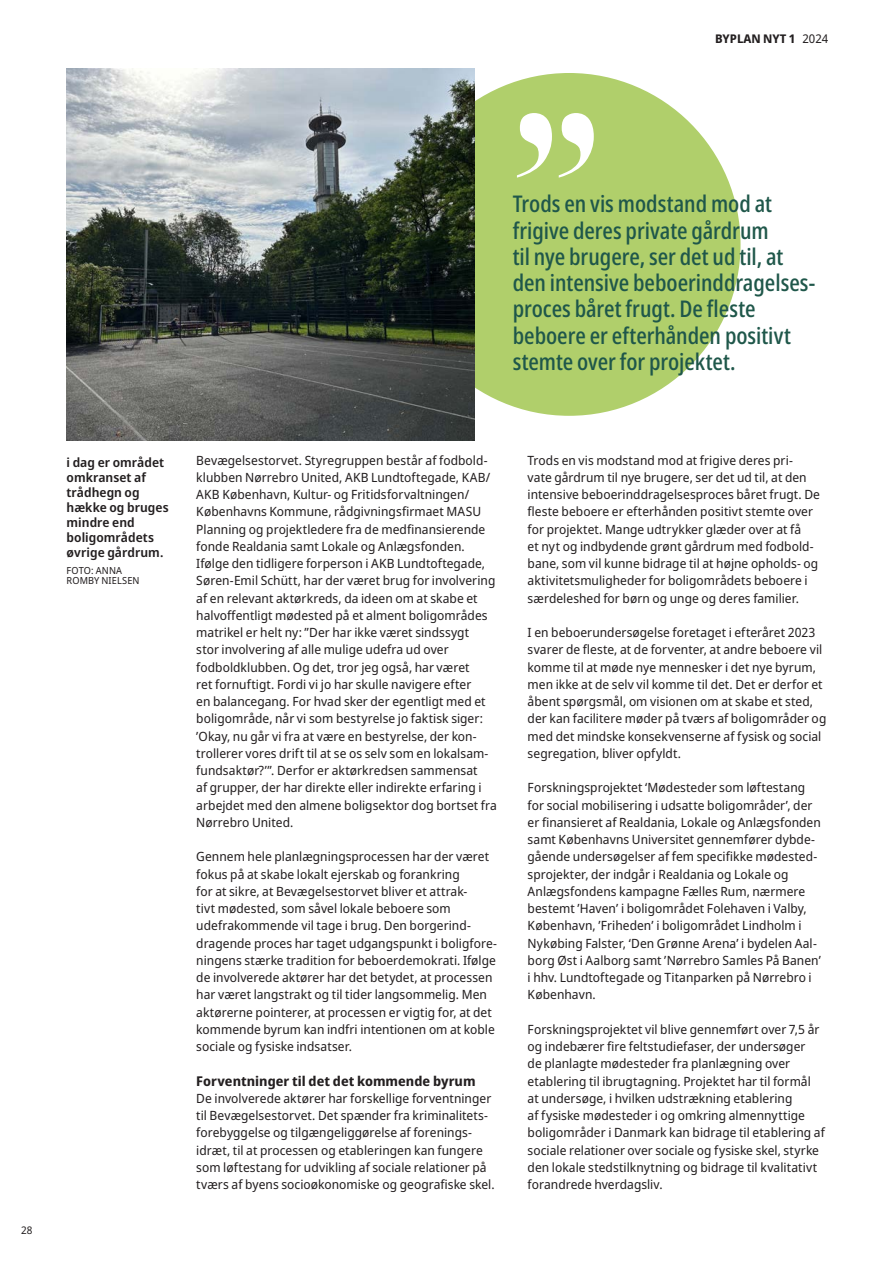
<style>
.page{position:relative;width:893px;height:1263px;background:#fff}
.page>*{position:absolute;margin:0;border:0;box-sizing:border-box;transform-origin:0 0}
.Manchet{font:500 22.95px/26.2px "Noto Sans Display Condensed";color:#1f574a}
.Brød_med_indryk{font:700 13.5px "Noto Sans Display";color:#231f20}
.Brød_med_indryk-2{font:12.75px/17.2px "Noto Sans Display";letter-spacing:.005em;color:#231f20}
.Brød_med_indryk-3{font:600 12.75px/15px "Noto Sans Display";letter-spacing:.005em;color:#231f20}
.t1{font:700 12px "Noto Sans Display";color:#231f20}
.t2{font:10.5px "Noto Sans Display";color:#231f20}
.Brød_med_indryk-4{font:9.75px/10.5px "Noto Sans Display";letter-spacing:.01em;color:#231f20}
.s1{font-weight:400}
</style>
<div class="page">
<div style="left:398px;top:73px;width:342px;height:343px;background:#b0cf6b;border-radius:50%"></div>
<svg style="left:517px;top:113px;width:77px;height:65px"></svg>
<img style="left:67px;top:68px;width:407px;height:373px">
<p class="t1" style="left:715px;top:30px;width:115px">BYPLAN NYT 1 <span class="s1">2024</span></p>
<p class="t2" style="left:21px;top:1223px;width:13px">28</p>
<p class="Manchet" style="left:513px;top:191px;width:304px">Trods en vis modstand mod at frigive deres private gårdrum<br>til nye brugere, ser det ud til, at den intensive beboerinddragelses&shy;proces båret frugt. De fleste beboere er efterhånden positivt stemte over for projektet.</p>
<p class="Brød_med_indryk-3" style="left:67px;top:455px;width:104px">i dag er området omkranset af trådhegn og hække og bruges mindre end boligområdets øvrige gårdrum.</p>
<p class="Brød_med_indryk-4" style="left:67px;top:565px;width:74px">FOTO: ANNA<br>ROMBY NIELSEN</p>
<p class="Brød_med_indryk-2" style="left:196px;top:451px;width:295px">Bevægelsestorvet. Styregruppen består af fodbold&shy;klubben Nørrebro United, AKB Lundtoftegade, KAB/ AKB København, Kultur- og Fritidsforvaltningen/ Københavns Kommune, rådgivningsfirmaet MASU Planning og projektledere fra de medfinansierende fonde Realdania samt Lokale og Anlægsfonden.</p>
<p class="Brød_med_indryk-2" style="left:196px;top:555px;width:302px">Ifølge den tidligere forperson i AKB Lundtoftegade, Søren-Emil Schütt, har der været brug for involvering af en relevant aktørkreds, da ideen om at skabe et halvoffentligt mødested på et alment boligområdes matrikel er helt ny: ”Der har ikke været sindssygt<br>stor involvering af alle mulige udefra ud over fodboldklubben. Og det, tror jeg også, har været<br>ret fornuftigt. Fordi vi jo har skulle navigere efter<br>en balancegang. For hvad sker der egentligt med et boligområde, når vi som bestyrelse jo faktisk siger: ’Okay, nu går vi fra at være en bestyrelse, der kon&shy;trollerer vores drift til at se os selv som en lokalsam&shy;fundsaktør?’”. Derfor er aktørkredsen sammensat<br>af grupper, der har direkte eller indirekte erfaring i arbejdet med den almene boligsektor dog bortset fra Nørrebro United.</p>
<p class="Brød_med_indryk-2" style="left:196px;top:848px;width:302px">Gennem hele planlægningsprocessen har der været fokus på at skabe lokalt ejerskab og forankring<br>for at sikre, at Bevægelsestorvet bliver et attrak-<br>tivt mødested, som såvel lokale beboere som udefrakommende vil tage i brug. Den borgerind&shy;dragende proces har taget udgangspunkt i boligfore&shy;ningens stærke tradition for beboerdemokrati. Ifølge de involverede aktører har det betydet, at processen har været langstrakt og til tider langsommelig. Men aktørerne pointerer, at processen er vigtig for, at det kommende byrum kan indfri intentionen om at koble sociale og fysiske indsatser.</p>
<p class="Brød_med_indryk" style="left:196px;top:1071px;width:281px">Forventninger til det det kommende byrum</p>
<p class="Brød_med_indryk-2" style="left:196px;top:1090px;width:300px">De involverede aktører har forskellige forventninger til Bevægelsestorvet. Det spænder fra kriminalitets&shy;forebyggelse og tilgængeliggørelse af forenings&shy;idræt, til at processen og etableringen kan fungere som løftestang for udvikling af sociale relationer på tværs af byens socioøkonomiske og geografiske skel.</p>
<p class="Brød_med_indryk-2" style="left:528px;top:451px;width:294px">Trods en vis modstand mod at frigive deres pri&shy;vate gårdrum til nye brugere, ser det ud til, at den intensive beboerinddragelsesproces båret frugt. De fleste beboere er efterhånden positivt stemte over for projektet. Mange udtrykker glæder over at få<br>et nyt og indbydende grønt gårdrum med fodbold&shy;bane, som vil kunne bidrage til at højne opholds- og aktivitetsmuligheder for boligområdets beboere i særdeleshed for børn og unge og deres familier.</p>
<p class="Brød_med_indryk-2" style="left:528px;top:624px;width:300px">I en beboerundersøgelse foretaget i efteråret 2023 svarer de fleste, at de forventer, at andre beboere vil komme til at møde nye mennesker i det nye byrum, men ikke at de selv vil komme til det. Det er derfor et åbent spørgsmål, om visionen om at skabe et sted, der kan facilitere møder på tværs af boligområder og med det mindske konsekvenserne af fysisk og social segregation, bliver opfyldt.</p>
<p class="Brød_med_indryk-2" style="left:528px;top:779px;width:295px">Forskningsprojektet ‘Mødesteder som løftestang for social mobilisering i udsatte boligområder’, der er finansieret af Realdania, Lokale og Anlægsfonden samt Københavns Universitet gennemfører dybde&shy;gående undersøgelser af fem specifikke mødested&shy;sprojekter, der indgår i Realdania og Lokale og Anlægsfondens kampagne Fælles Rum, nærmere bestemt ’Haven’ i boligområdet Folehaven i Valby, København, ’Friheden’ i boligområdet Lindholm i Nykøbing Falster, ‘Den Grønne Arena’ i bydelen Aal&shy;borg Øst i Aalborg samt ’Nørrebro Samles På Banen’ i hhv. Lundtoftegade og Titanparken på Nørrebro i København.</p>
<p class="Brød_med_indryk-2" style="left:528px;top:1021px;width:299px">Forskningsprojektet vil blive gennemført over 7,5 år og indebærer fire feltstudiefaser, der undersøger<br>de planlagte mødesteder fra planlægning over etablering til ibrugtagning. Projektet har til formål at undersøge, i hvilken udstrækning etablering<br>af fysiske mødesteder i og omkring almennyttige boligområder i Danmark kan bidrage til etablering af sociale relationer over sociale og fysiske skel, styrke den lokale stedstilknytning og bidrage til kvalitativt forandrede hverdagsliv.</p>
</div>
